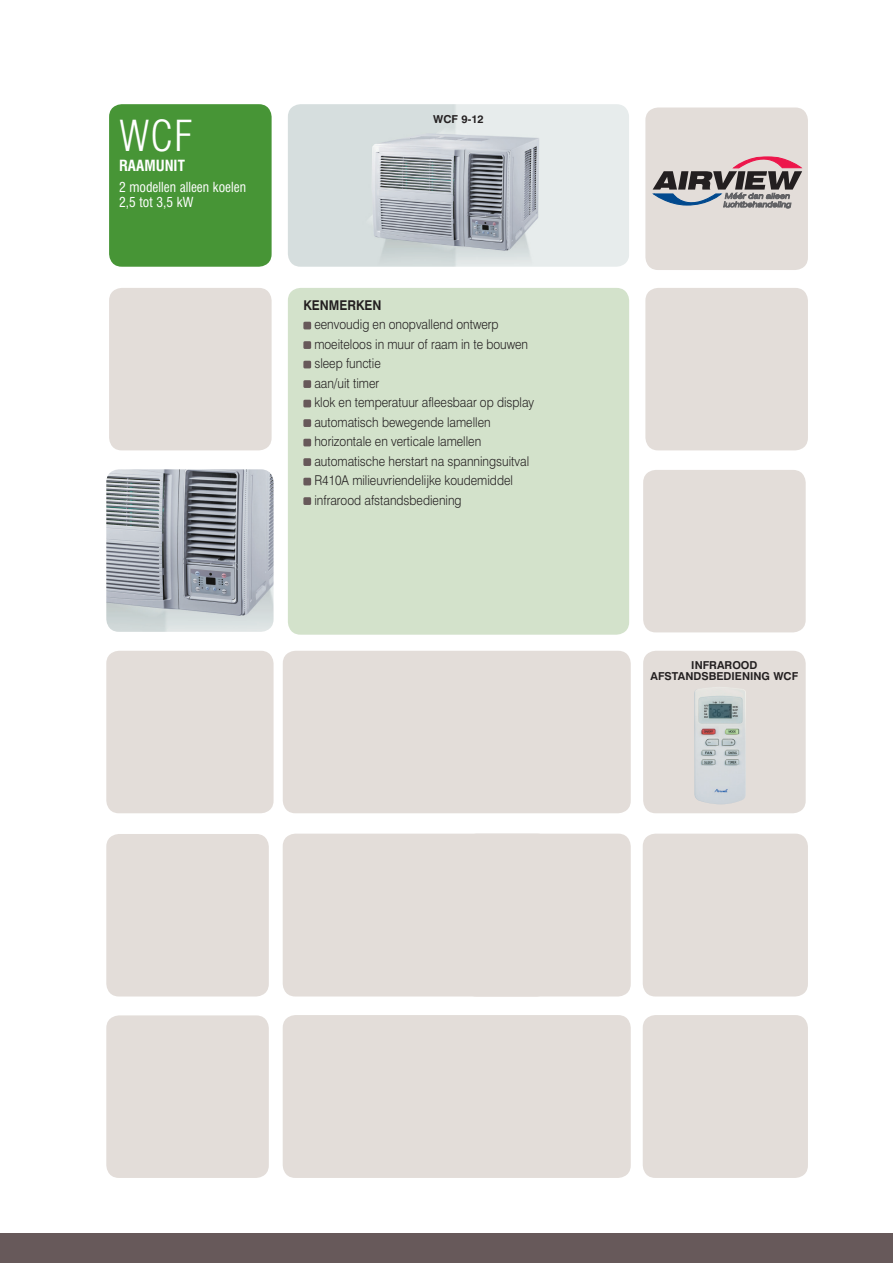
<style>
.page{position:relative;width:893px;height:1263px;background:#fff}
.page>*{position:absolute;margin:0;border:0;box-sizing:border-box;transform-origin:0 0}
.t1{font:300 condensed 42px "Swiss 721 BT";color:#fff}
.t2{font:700 condensed 15px "Swiss 721 BT";color:#fff}
.t3{font:300 13.5px/19.5px "Swiss 721 BT";color:#231f20;scale:.9 1}
.t4{font:condensed 13.5px/15px "Swiss 721 BT";color:#fff}
.t5{font:700 13.5px "Swiss 721 BT";color:#231f20;scale:.9 1}
.t6{font:700 10.95px/10.9px "Swiss 721 BT";color:#231f20;text-align:center}
</style>
<div class="page">
<div style="left:0;top:1233px;width:893px;height:30px;background:#67595a"></div>
<div style="left:645px;top:107px;width:163px;height:163px;background:#e3ddd9;border-radius:13px"></div>
<svg style="left:653px;top:156px;width:149px;height:52px"></svg>
<div style="left:643px;top:651px;width:163px;height:162px;background:#e3ddd9;border-radius:13px"></div>
<img style="left:694px;top:687px;width:52px;height:117px">
<div style="left:288px;top:288px;width:341px;height:347px;background:#d3e2cb;border-radius:13px"></div>
<img style="left:288px;top:104px;width:341px;height:163px">
<img style="left:106px;top:469px;width:168px;height:163px">
<div style="left:109px;top:104px;width:163px;height:163px;background:#479536;border-radius:13px"></div>
<div style="left:109px;top:288px;width:163px;height:162px;background:#e3ddd9;border-radius:13px"></div>
<div style="left:645px;top:288px;width:163px;height:162px;background:#e3ddd9;border-radius:13px"></div>
<div style="left:106px;top:651px;width:168px;height:162px;background:#e3ddd9;border-radius:13px"></div>
<div style="left:283px;top:651px;width:348px;height:162px;background:#e3ddd9;border-radius:13px"></div>
<div style="left:283px;top:1015px;width:348px;height:163px;background:#e3ddd9;border-radius:13px"></div>
<div style="left:643px;top:1015px;width:165px;height:163px;background:#e3ddd9;border-radius:13px"></div>
<div style="left:303px;top:322px;width:8px;height:7px;background:#67595a;border-radius:2px"></div>
<div style="left:303px;top:341px;width:8px;height:8px;background:#67595a;border-radius:2px"></div>
<div style="left:303px;top:361px;width:8px;height:7px;background:#67595a;border-radius:2px"></div>
<div style="left:303px;top:380px;width:8px;height:8px;background:#67595a;border-radius:2px"></div>
<div style="left:303px;top:400px;width:8px;height:7px;background:#67595a;border-radius:2px"></div>
<div style="left:303px;top:419px;width:8px;height:8px;background:#67595a;border-radius:2px"></div>
<div style="left:303px;top:439px;width:8px;height:7px;background:#67595a;border-radius:2px"></div>
<div style="left:303px;top:458px;width:8px;height:8px;background:#67595a;border-radius:2px"></div>
<div style="left:303px;top:478px;width:8px;height:7px;background:#67595a;border-radius:2px"></div>
<div style="left:303px;top:497px;width:8px;height:8px;background:#67595a;border-radius:2px"></div>
<div style="left:106px;top:1015px;width:163px;height:163px;background:#e3ddd9;border-radius:13px"></div>
<div style="left:283px;top:834px;width:267px;height:162px;background:#e3ddd9;border-radius:13px"></div>
<div style="left:643px;top:834px;width:165px;height:162px;background:#e3ddd9;border-radius:13px"></div>
<div style="left:106px;top:834px;width:163px;height:162px;background:#e3ddd9;border-radius:13px"></div>
<div style="left:464px;top:834px;width:167px;height:162px;background:#e3ddd9;border-radius:13px"></div>
<div style="left:643px;top:470px;width:163px;height:162px;background:#e3ddd9;border-radius:13px"></div>
<h1 class="t1" style="left:119px;top:111px;width:75px">WCF</h1>
<p class="t2" style="left:119px;top:156px;width:67px">RAAMUNIT</p>
<p class="t4" style="left:119px;top:180px;width:129px">2 modellen alleen koelen<br>2,5 tot 3,5 kW</p>
<p class="t6" style="left:433px;top:113px;width:52px">WCF 9-12</p>
<p class="t5" style="left:303px;top:297px;width:88px">KENMERKEN</p>
<p class="t3" style="left:314px;top:315px;width:246px">eenvoudig en onopvallend ontwerp moeiteloos in muur of raam in te bouwen sleep functie<br>aan/uit timer<br>klok en temperatuur afleesbaar op display automatisch bewegende lamellen horizontale en verticale lamellen automatische herstart na spanningsuitval<br>R410A milieuvriendelijke koudemiddel infrarood afstandsbediening</p>
<p class="t6" style="left:651px;top:660px;width:149px">INFRAROOD<br>AFSTANDSBEDIENING WCF</p>
</div>
